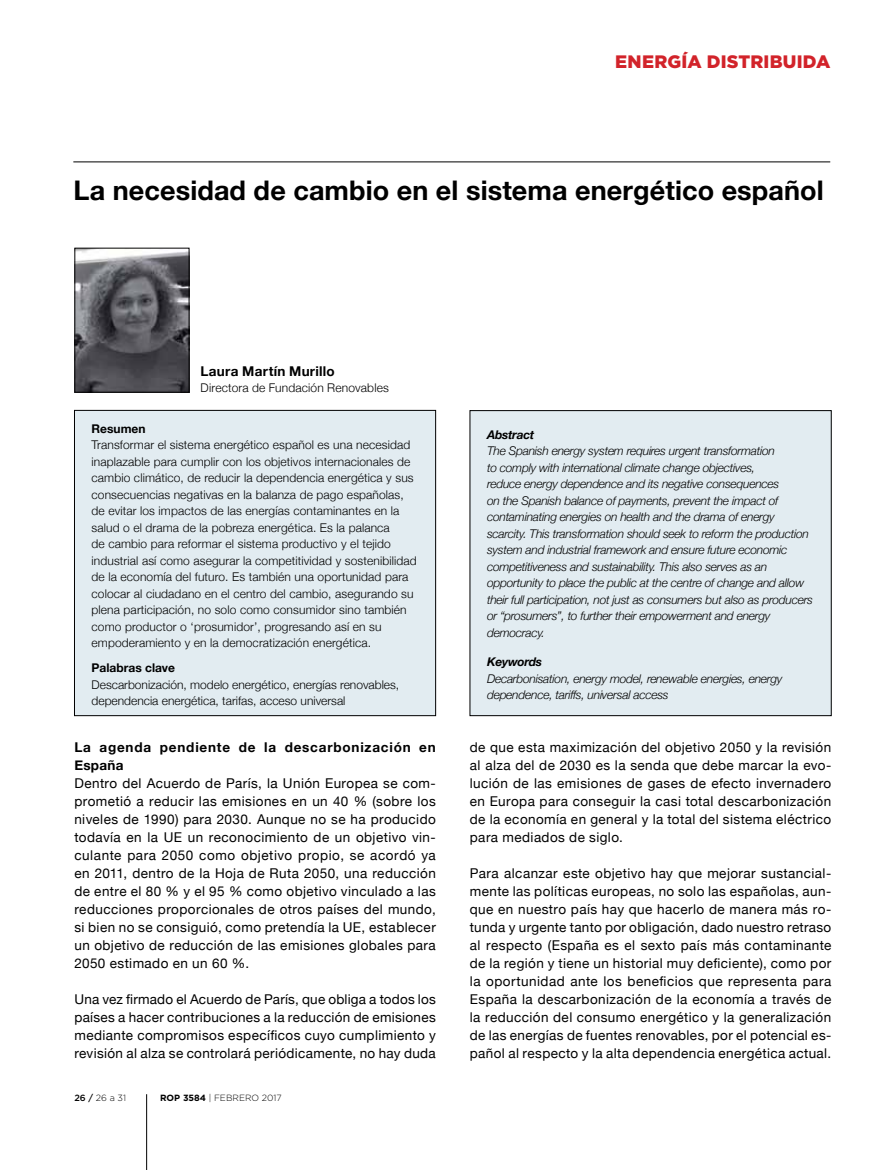
<style>
.page{position:relative;width:893px;height:1170px;background:#fff}
.page>*{position:absolute;margin:0;border:0;box-sizing:border-box;transform-origin:0 0}
.t1{font:700 27px "Helvetica Neue";letter-spacing:.005em;color:#000}
.t2{font:900 18px "Gotham";letter-spacing:.015em;color:#d2232a}
.t3{font:13.5px/18px "Helvetica Neue";letter-spacing:.03em;color:#000;text-align:justify}
.t4{font:700 13.5px/18px "Helvetica Neue";letter-spacing:.055em;color:#000}
.t5{font:700 13.5px "Helvetica Neue";letter-spacing:.02em;color:#000}
.t6{font:300 12px/16.5px "Helvetica Neue";letter-spacing:.01em;color:#000}
.t7{font:italic 300 12px/16.5px "Helvetica Neue";letter-spacing:-.02em;color:#000}
.t8{font:700 12px "Helvetica Neue";color:#000}
.t9{font:italic 700 12px "Helvetica Neue";letter-spacing:-.02em;color:#000}
.t10{font:300 9px "Gotham";color:#000}
.s1{font-weight:500}
.s2{font-weight:700}
</style>
<div class="page">
<hr style="left:146px;top:1094px;width:1px;height:75px;background:#000">
<hr style="left:73px;top:162px;width:757px;height:1px;background:#000">
<div style="left:74px;top:410px;width:362px;height:305px;background:#e2ecf1"></div>
<div style="left:74px;top:410px;width:362px;height:305px;border:1px solid #000"></div>
<div style="left:470px;top:410px;width:361px;height:305px;background:#e2ecf1"></div>
<img style="left:76px;top:250px;width:111px;height:140px">
<div style="left:74px;top:248px;width:115px;height:144px;border:1px solid #000"></div>
<h2 class="t2" style="left:615px;top:50px;width:217px">ENERGÍA DISTRIBUIDA</h2>
<h1 class="t1" style="left:73px;top:174px;width:752px">La necesidad de cambio en el sistema energético español</h1>
<p class="t5" style="left:201px;top:363px;width:136px">Laura Martín Murillo</p>
<p class="t6" style="left:201px;top:379px;width:190px">Directora de Fundación Renovables</p>
<p class="t8" style="left:92px;top:421px;width:55px">Resumen</p>
<p class="t6" style="left:92px;top:436px;width:327px">Transformar el sistema energético español es una necesidad inaplazable para cumplir con los objetivos internacionales de cambio climático, de reducir la dependencia energética y sus consecuencias negativas en la balanza de pago españolas, de evitar los impactos de las energías contaminantes en la salud o el drama de la pobreza energética. Es la palanca<br>de cambio para reformar el sistema productivo y el tejido industrial así como asegurar la competitividad y sostenibilidad de la economía del futuro. Es también una oportunidad para colocar al ciudadano en el centro del cambio, asegurando su plena participación, no solo como consumidor sino también como productor o ‘prosumidor’, progresando así en su empoderamiento y en la democratización energética.</p>
<p class="t8" style="left:92px;top:660px;width:85px">Palabras clave</p>
<p class="t6" style="left:92px;top:676px;width:309px">Descarbonización, modelo energético, energías renovables, dependencia energética, tarifas, acceso universal</p>
<p class="t4" style="left:74px;top:737px;width:363px">La agenda pendiente de la descarbonización en<br>España</p>
<p class="t3" style="left:74px;top:774px;width:363px">Dentro del Acuerdo de París, la Unión Europea se com&shy;prometió a reducir las emisiones en un 40 % (sobre los niveles de 1990) para 2030. Aunque no se ha producido todavía en la UE un reconocimiento de un objetivo vin&shy;culante para 2050 como objetivo propio, se acordó ya en 2011, dentro de la Hoja de Ruta 2050, una reducción de entre el 80 % y el 95 % como objetivo vinculado a las reducciones proporcionales de otros países del mundo, si bien no se consiguió, como pretendía la UE, establecer un objetivo de reducción de las emisiones globales para 2050 estimado en un 60 %.</p>
<p class="t3" style="left:74px;top:990px;width:363px">Una vez firmado el Acuerdo de París, que obliga a todos los países a hacer contribuciones a la reducción de emisiones mediante compromisos específicos cuyo cumplimiento y revisión al alza se controlará periódicamente, no hay duda</p>
<p class="t10" style="left:74px;top:1092px;width:53px"><span class="s1">26 /</span> 26 a 31</p>
<p class="t10" style="left:160px;top:1092px;width:123px"><span class="s2">ROP 3584</span> | FEBRERO 2017</p>
<p class="t9" style="left:487px;top:427px;width:49px">Abstract</p>
<p class="t7" style="left:487px;top:442px;width:327px">The Spanish energy system requires urgent transformation<br>to comply with international climate change objectives,<br>reduce energy dependence and its negative consequences<br>on the Spanish balance of payments, prevent the impact of contaminating energies on health and the drama of energy scarcity. This transformation should seek to reform the production system and industrial framework and ensure future economic competitiveness and sustainability. This also serves as an opportunity to place the public at the centre of change and allow their full participation, not just as consumers but also as producers or “prosumers”, to further their empowerment and energy democracy.</p>
<p class="t9" style="left:487px;top:654px;width:57px">Keywords</p>
<p class="t7" style="left:487px;top:670px;width:297px">Decarbonisation, energy model, renewable energies, energy dependence, tariffs, universal access</p>
<p class="t3" style="left:470px;top:738px;width:363px">de que esta maximización del objetivo 2050 y la revisión al alza del de 2030 es la senda que debe marcar la evo&shy;lución de las emisiones de gases de efecto invernadero en Europa para conseguir la casi total descarbonización de la economía en general y la total del sistema eléctrico para mediados de siglo.</p>
<p class="t3" style="left:470px;top:864px;width:363px">Para alcanzar este objetivo hay que mejorar sustancial&shy;mente las políticas europeas, no solo las españolas, aun&shy;que en nuestro país hay que hacerlo de manera más ro&shy;tunda y urgente tanto por obligación, dado nuestro retraso al respecto (España es el sexto país más contaminante de la región y tiene un historial muy deficiente), como por la oportunidad ante los beneficios que representa para España la descarbonización de la economía a través de la reducción del consumo energético y la generalización de las energías de fuentes renovables, por el potencial es&shy;pañol al respecto y la alta dependencia energética actual.</p>
</div>
